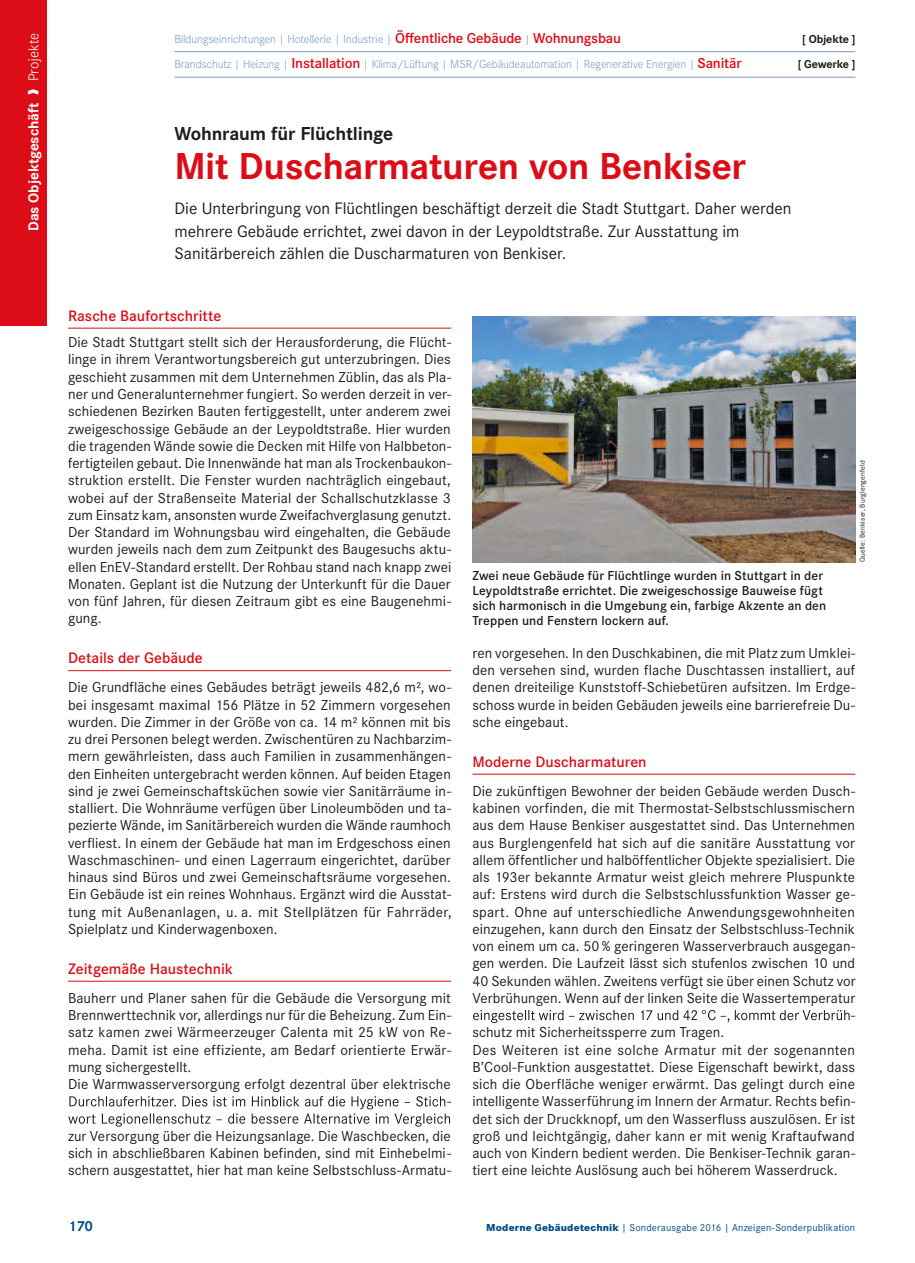
<style>
.page{position:relative;width:915px;height:1263px;background:#fff}
.page>*{position:absolute;margin:0;border:0;box-sizing:border-box;transform-origin:0 0}
.t1{font:700 39px "Corporate S";letter-spacing:-.01em;color:#dc0d16}
.t2{font:700 19.5px "Corporate S";letter-spacing:-.01em;color:#1d1d1b}
.t3{font:17.25px/22.5px "Corporate S";color:#1d1d1b}
.t4{font:600 15.75px "Corporate S";color:#dc0d16}
.t5{font:15px/17.2px "Corporate S";letter-spacing:.005em;color:#1d1d1b;text-align:justify}
.t6{font:700 15px "Corporate S";color:#fff}
.t7{font:700 15px "Corporate S";color:#004d89}
.t8{font:600 13.5px/15px "Corporate S";letter-spacing:.005em;color:#1d1d1b}
.t9{font:300 12px "Corporate S";letter-spacing:-.01em;color:#7e99c2}
.t10{font:700 12px "Corporate S";letter-spacing:-.01em;color:#1d1d1b}
.t11{font:10.5px "Corporate S";letter-spacing:.015em;color:#004d89}
.t12{font:7.5px "Corporate S";letter-spacing:.02em;color:#1d1d1b}
.s1{font-weight:300}
.s2{font-weight:600;font-size:15px;color:#e30614}
.s3{font-weight:800}
</style>
<div class="page">
<div style="left:0;top:0;width:47px;height:325px;background:#dc0d16"></div>
<hr style="left:174px;top:51px;width:681px;height:1px;background:#7e99c2">
<hr style="left:174px;top:77px;width:681px;height:1px;background:#7e99c2">
<hr style="left:68px;top:328px;width:383px;height:1px;background:#dc0d16">
<hr style="left:68px;top:670px;width:383px;height:1px;background:#dc0d16">
<hr style="left:68px;top:981px;width:383px;height:1px;background:#dc0d16">
<svg style="left:68px;top:1096px;width:382px;height:31px"></svg>
<hr style="left:472px;top:774px;width:383px;height:1px;background:#dc0d16">
<svg style="left:473px;top:1010px;width:376px;height:13px"></svg>
<img style="left:472px;top:317px;width:383px;height:245px">
<p class="t6" style="left:23px;top:231px;width:200px;rotate:-90deg">Das Objektgeschäft ❱ <span class="s1">Projekte</span></p>
<p class="t9" style="left:174px;top:31px;width:448px">Bildungseinrichtungen | Hotellerie | Industrie | <span class="s2">Öffentliche Gebäude</span> | <span class="s2">Wohnungsbau</span></p>
<p class="t10" style="left:802px;top:31px;width:55px">[ Objekte ]</p>
<p class="t9" style="left:174px;top:57px;width:568px">Brandschutz | Heizung | <span class="s2">Installation</span> | Klima/Lüftung | MSR/Gebäudeautomation | Regenerative Energien | <span class="s2">Sanitär</span></p>
<p class="t10" style="left:797px;top:56px;width:59px">[ Gewerke ]</p>
<h2 class="t2" style="left:174px;top:120px;width:220px">Wohnraum für Flüchtlinge</h2>
<h1 class="t1" style="left:174px;top:139px;width:573px">Mit Duscharmaturen von Benkiser</h1>
<p class="t3" style="left:174px;top:197px;width:618px">Die Unterbringung von Flüchtlingen beschäftigt derzeit die Stadt Stuttgart. Daher werden mehrere Gebäude errichtet, zwei davon in der Leypoldtstraße. Zur Ausstattung im<br>Sanitärbereich zählen die Duscharmaturen von Benkiser.</p>
<p class="t4" style="left:68px;top:305px;width:155px">Rasche Baufortschritte</p>
<p class="t5" style="left:68px;top:333px;width:384px">Die Stadt Stuttgart stellt sich der Herausforderung, die Flücht&shy;linge in ihrem Verantwortungsbereich gut unterzubringen. Dies geschieht zusammen mit dem Unternehmen Züblin, das als Pla&shy;ner und Generalunternehmer fungiert. So werden derzeit in ver&shy;schiedenen Bezirken Bauten fertiggestellt, unter anderem zwei zweigeschossige Gebäude an der Leypoldtstraße. Hier wurden die tragenden Wände sowie die Decken mit Hilfe von Halbbeton&shy;fertigteilen gebaut. Die Innenwände hat man als Trockenbaukon&shy;struktion erstellt. Die Fenster wurden nachträglich eingebaut, wobei auf der Straßenseite Material der Schallschutzklasse 3 zum Einsatz kam, ansonsten wurde Zweifachverglasung genutzt.<br>Der Standard im Wohnungsbau wird eingehalten, die Gebäude wurden jeweils nach dem zum Zeitpunkt des Baugesuchs aktu&shy;ellen EnEV-Standard erstellt. Der Rohbau stand nach knapp zwei Monaten. Geplant ist die Nutzung der Unterkunft für die Dauer von fünf Jahren, für diesen Zeitraum gibt es eine Baugenehmi&shy;gung.</p>
<p class="t4" style="left:68px;top:647px;width:136px">Details der Gebäude</p>
<p class="t5" style="left:68px;top:678px;width:385px">Die Grundfläche eines Gebäudes beträgt jeweils 482,6 m², wo&shy;bei insgesamt maximal 156 Plätze in 52 Zimmern vorgesehen wurden. Die Zimmer in der Größe von ca. 14 m² können mit bis zu drei Personen belegt werden. Zwischentüren zu Nachbarzim&shy;mern gewährleisten, dass auch Familien in zusammenhängen&shy;den Einheiten untergebracht werden können. Auf beiden Etagen sind je zwei Gemeinschaftsküchen sowie vier Sanitärräume in&shy;stalliert. Die Wohnräume verfügen über Linoleumböden und ta&shy;pezierte Wände, im Sanitärbereich wurden die Wände raumhoch verfliest. In einem der Gebäude hat man im Erdgeschoss einen Waschmaschinen- und einen Lagerraum eingerichtet, darüber hinaus sind Büros und zwei Gemeinschaftsräume vorgesehen.<br>Ein Gebäude ist ein reines Wohnhaus. Ergänzt wird die Ausstat&shy;tung mit Außenanlagen, u. a. mit Stellplätzen für Fahrräder, Spielplatz und Kinderwagenboxen.</p>
<p class="t4" style="left:68px;top:958px;width:166px">Zeitgemäße Haustechnik</p>
<p class="t5" style="left:68px;top:989px;width:384px">Bauherr und Planer sahen für die Gebäude die Versorgung mit</p>
<p class="t5" style="left:68px;top:1006px;width:384px">Brennwerttechnik vor, allerdings nur für die Beheizung. Zum Ein-</p>
<p class="t5" style="left:68px;top:1023px;width:384px">satz kamen zwei Wärmeerzeuger Calenta mit 25 kW von Re-</p>
<p class="t5" style="left:68px;top:1040px;width:384px">meha. Damit ist eine effiziente, am Bedarf orientierte Erwär-</p>
<p class="t5" style="left:68px;top:1058px;width:125px">mung sichergestellt.</p>
<p class="t5" style="left:68px;top:1075px;width:384px">Die Warmwasserversorgung erfolgt dezentral über elektrische</p>
<p class="t5" style="left:447px;top:1092px;width:6px">-</p>
<p class="t5" style="left:68px;top:1127px;width:384px">zur Versorgung über die Heizungsanlage. Die Waschbecken, die sich in abschließbaren Kabinen befinden, sind mit Einhebelmi&shy;schern ausgestattet, hier hat man keine Selbstschluss-Armatu-</p>
<p class="t8" style="left:472px;top:568px;width:355px">Zwei neue Gebäude für Flüchtlinge wurden in Stuttgart in der Leypoldtstraße errichtet. Die zweigeschossige Bauweise fügt sich harmonisch in die Umgebung ein, farbige Akzente an den Treppen und Fenstern lockern auf.</p>
<p class="t12" style="left:857px;top:562px;width:103px;rotate:-90deg">Quelle: Benkiser, Burglengenfeld</p>
<p class="t5" style="left:472px;top:644px;width:384px">ren vorgesehen. In den Duschkabinen, die mit Platz zum Umklei&shy;den versehen sind, wurden flache Duschtassen installiert, auf denen dreiteilige Kunststoff-Schiebetüren aufsitzen. Im Erdge&shy;schoss wurde in beiden Gebäuden jeweils eine barrierefreie Du&shy;sche eingebaut.</p>
<p class="t4" style="left:472px;top:751px;width:176px">Moderne Duscharmaturen</p>
<p class="t5" style="left:472px;top:782px;width:384px">Die zukünftigen Bewohner der beiden Gebäude werden Dusch-</p>
<p class="t5" style="left:472px;top:799px;width:384px">kabinen vorfinden, die mit Thermostat-Selbstschlussmischern</p>
<p class="t5" style="left:472px;top:816px;width:384px">aus dem Hause Benkiser ausgestattet sind. Das Unternehmen</p>
<p class="t5" style="left:472px;top:833px;width:384px">aus Burglengenfeld hat sich auf die sanitäre Ausstattung vor</p>
<p class="t5" style="left:472px;top:851px;width:384px">allem öffentlicher und halböffentlicher Objekte spezialisiert. Die</p>
<p class="t5" style="left:472px;top:868px;width:384px">als 193er bekannte Armatur weist gleich mehrere Pluspunkte</p>
<p class="t5" style="left:472px;top:885px;width:384px">auf: Erstens wird durch die Selbstschlussfunktion Wasser ge-</p>
<p class="t5" style="left:472px;top:902px;width:384px">spart. Ohne auf unterschiedliche Anwendungsgewohnheiten</p>
<p class="t5" style="left:472px;top:920px;width:384px">einzugehen, kann durch den Einsatz der Selbstschluss-Technik</p>
<p class="t5" style="left:472px;top:937px;width:384px">von einem um ca. 50 % geringeren Wasserverbrauch ausgegan-</p>
<p class="t5" style="left:472px;top:954px;width:384px">gen werden. Die Laufzeit lässt sich stufenlos zwischen 10 und</p>
<p class="t5" style="left:472px;top:971px;width:384px">40 Sekunden wählen. Zweitens verfügt sie über einen Schutz vor</p>
<p class="t5" style="left:472px;top:989px;width:384px">Verbrühungen. Wenn auf der linken Seite die Wassertemperatur</p>
<p class="t5" style="left:851px;top:1006px;width:6px">-</p>
<p class="t5" style="left:472px;top:1023px;width:253px">schutz mit Sicherheitssperre zum Tragen.</p>
<p class="t5" style="left:472px;top:1040px;width:384px">Des Weiteren ist eine solche Armatur mit der sogenannten</p>
<p class="t5" style="left:472px;top:1058px;width:384px">B’Cool-Funktion ausgestattet. Diese Eigenschaft bewirkt, dass</p>
<p class="t5" style="left:472px;top:1075px;width:384px">sich die Oberfläche weniger erwärmt. Das gelingt durch eine</p>
<p class="t5" style="left:472px;top:1092px;width:384px">intelligente Wasserführung im Innern der Armatur. Rechts befin-</p>
<p class="t5" style="left:472px;top:1109px;width:384px">det sich der Druckknopf, um den Wasserfluss auszulösen. Er ist</p>
<p class="t5" style="left:472px;top:1127px;width:384px">groß und leichtgängig, daher kann er mit wenig Kraftaufwand</p>
<p class="t5" style="left:472px;top:1144px;width:384px">auch von Kindern bedient werden. Die Benkiser-Technik garan-</p>
<p class="t5" style="left:472px;top:1161px;width:367px">tiert eine leichte Auslösung auch bei höherem Wasserdruck.</p>
<p class="t7" style="left:68px;top:1215px;width:27px">170</p>
<p class="t11" style="left:486px;top:1220px;width:370px"><span class="s3">Moderne Gebäudetechnik</span> | Sonderausgabe 2016 | Anzeigen-Sonderpublikation</p>
</div>
